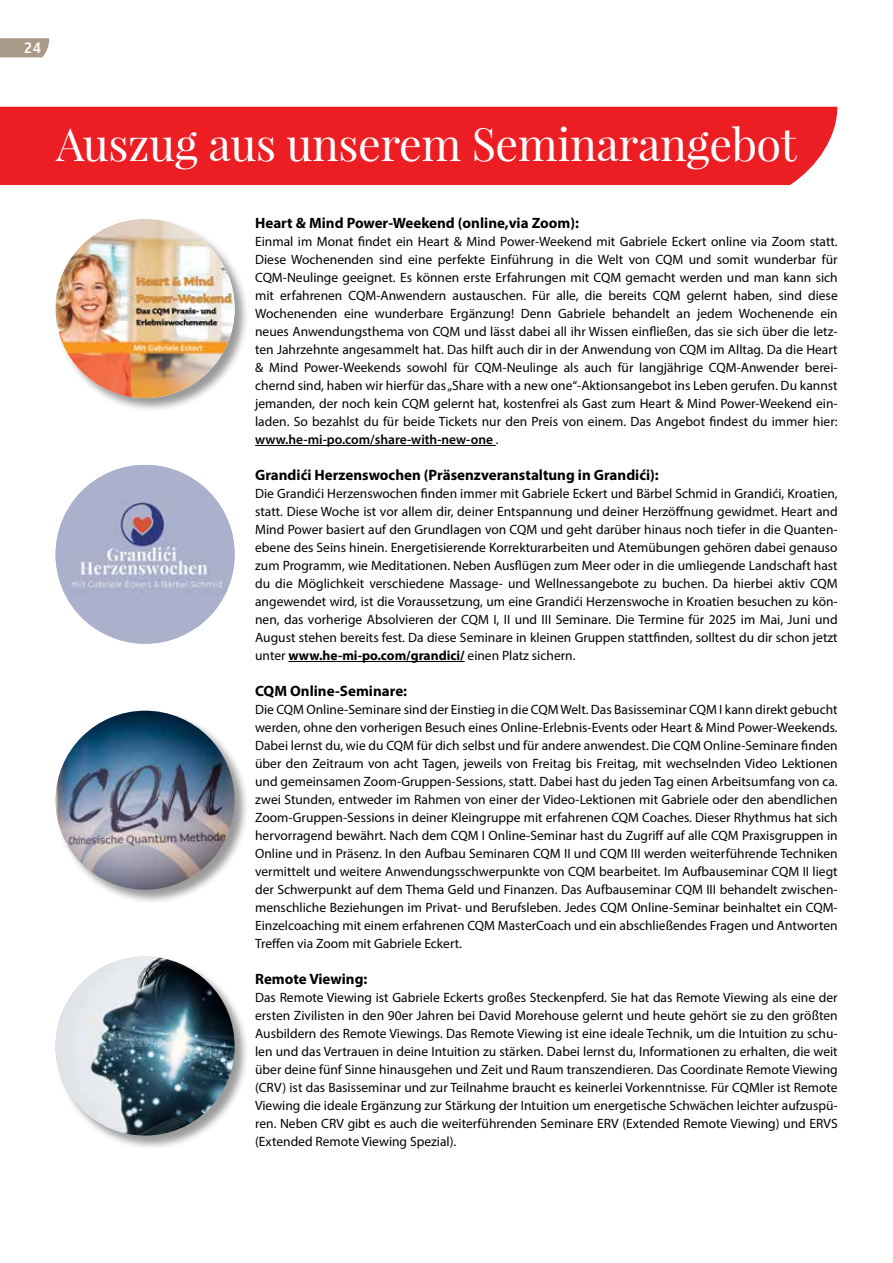
<style>
.page{position:relative;width:893px;height:1263px;background:#fff}
.page>*{position:absolute;margin:0;border:0;box-sizing:border-box;transform-origin:0 0}
.t1{font:45px "Playfair Display";letter-spacing:-.01em;color:#fff}
.t2{font:500 16.5px "Zine Sans Display OT";color:#fff}
.t3{font:700 15px "Myriad Pro";color:#000}
.t4{font:13.5px/18px "Myriad Pro";color:#000;text-align:justify}
.s1{font-weight:600}
.s2{font-weight:700}
</style>
<div class="page">
<hr style="left:255px;top:445px;width:241px;height:1px;background:#000">
<hr style="left:288px;top:661px;width:177px;height:1px;background:#000">
<div style="left:0;top:107px;width:837px;height:78px;background:#ed1d24"></div>
<div style="left:55px;top:218px;width:194px;height:194px;background:#000;opacity:.4"></div>
<img style="left:56px;top:219px;width:179px;height:179px;border-radius:90px">
<div style="left:56px;top:465px;width:179px;height:179px;background:#abb0cb;border-radius:50%"></div>
<img style="left:56px;top:465px;width:179px;height:163px">
<div style="left:55px;top:710px;width:194px;height:194px;background:#000;opacity:.4"></div>
<img style="left:56px;top:711px;width:179px;height:179px;border-radius:90px">
<div style="left:55px;top:956px;width:194px;height:194px;background:#000;opacity:.4"></div>
<img style="left:56px;top:956px;width:179px;height:180px;border-radius:90px">
<svg style="left:0;top:38px;width:49px;height:19px"></svg>
<p class="t2" style="left:24px;top:38px;width:18px">24</p>
<h1 class="t1" style="left:56px;top:116px;width:742px">Auszug aus unserem Seminarangebot</h1>
<p class="t3" style="left:255px;top:213px;width:325px">Heart &amp; Mind Power-Weekend (online,via Zoom):</p>
<p class="t4" style="left:255px;top:232px;width:584px">Einmal im Monat findet ein Heart &amp; Mind Power-Weekend mit Gabriele Eckert online via Zoom statt.<br>Diese Wochenenden sind eine perfekte Einführung in die Welt von CQM und somit wunderbar für CQM-Neulinge geeignet. Es können erste Erfahrungen mit CQM gemacht werden und man kann sich mit erfahrenen CQM-Anwendern austauschen. Für alle, die bereits CQM gelernt haben, sind diese Wochenenden eine wunderbare Ergänzung! Denn Gabriele behandelt an jedem Wochenende ein neues Anwendungsthema von CQM und lässt dabei all ihr Wissen einfließen, das sie sich über die letz&shy;ten Jahrzehnte angesammelt hat. Das hilft auch dir in der Anwendung von CQM im Alltag. Da die Heart &amp; Mind Power-Weekends sowohl für CQM-Neulinge als auch für langjährige CQM-Anwender berei&shy;chernd sind, haben wir hierfür das „Share with a new one“-Aktionsangebot ins Leben gerufen. Du kannst jemanden, der noch kein CQM gelernt hat, kostenfrei als Gast zum Heart &amp; Mind Power-Weekend ein&shy;laden. So bezahlst du für beide Tickets nur den Preis von einem. Das Angebot findest du immer hier: <span class="s1">www.he-mi-po.com/share-with-new-one</span> .</p>
<p class="t3" style="left:255px;top:465px;width:405px">Grandići Herzenswochen (Präsenzveranstaltung in Grandići):</p>
<p class="t4" style="left:255px;top:484px;width:584px">Die Grandići Herzenswochen finden immer mit Gabriele Eckert und Bärbel Schmid in Grandići, Kroatien, statt. Diese Woche ist vor allem dir, deiner Entspannung und deiner Herzöffnung gewidmet. Heart and Mind Power basiert auf den Grundlagen von CQM und geht darüber hinaus noch tiefer in die Quanten&shy;ebene des Seins hinein. Energetisierende Korrekturarbeiten und Atemübungen gehören dabei genauso zum Programm, wie Meditationen. Neben Ausflügen zum Meer oder in die umliegende Landschaft hast du die Möglichkeit verschiedene Massage- und Wellnessangebote zu buchen. Da hierbei aktiv CQM angewendet wird, ist die Voraussetzung, um eine Grandići Herzenswoche in Kroatien besuchen zu kön&shy;nen, das vorherige Absolvieren der CQM I, II und III Seminare. Die Termine für 2025 im Mai, Juni und August stehen bereits fest. Da diese Seminare in kleinen Gruppen stattfinden, solltest du dir schon jetzt unter <span class="s2">www.he-mi-po.com/grandici/</span> einen Platz sichern.</p>
<p class="t3" style="left:255px;top:681px;width:154px">CQM Online-Seminare:</p>
<p class="t4" style="left:255px;top:700px;width:584px">Die CQM Online-Seminare sind der Einstieg in die CQM Welt. Das Basisseminar CQM I kann direkt gebucht werden, ohne den vorherigen Besuch eines Online-Erlebnis-Events oder Heart &amp; Mind Power-Weekends.<br>Dabei lernst du, wie du CQM für dich selbst und für andere anwendest. Die CQM Online-Seminare finden über den Zeitraum von acht Tagen, jeweils von Freitag bis Freitag, mit wechselnden Video Lektionen und gemeinsamen Zoom-Gruppen-Sessions, statt. Dabei hast du jeden Tag einen Arbeitsumfang von ca. zwei Stunden, entweder im Rahmen von einer der Video-Lektionen mit Gabriele oder den abendlichen Zoom-Gruppen-Sessions in deiner Kleingruppe mit erfahrenen CQM Coaches. Dieser Rhythmus hat sich hervorragend bewährt. Nach dem CQM I Online-Seminar hast du Zugriff auf alle CQM Praxisgruppen in Online und in Präsenz. In den Aufbau Seminaren CQM II und CQM III werden weiterführende Techniken vermittelt und weitere Anwendungsschwerpunkte von CQM bearbeitet. Im Aufbauseminar CQM II liegt der Schwerpunkt auf dem Thema Geld und Finanzen. Das Aufbauseminar CQM III behandelt zwischen&shy;menschliche Beziehungen im Privat- und Berufsleben. Jedes CQM Online-Seminar beinhaltet ein CQM-Einzelcoaching mit einem erfahrenen CQM MasterCoach und ein abschließendes Fragen und Antworten Treffen via Zoom mit Gabriele Eckert.</p>
<p class="t3" style="left:255px;top:969px;width:114px">Remote Viewing:</p>
<p class="t4" style="left:255px;top:988px;width:584px">Das Remote Viewing ist Gabriele Eckerts großes Steckenpferd. Sie hat das Remote Viewing als eine der ersten Zivilisten in den 90er Jahren bei David Morehouse gelernt und heute gehört sie zu den größten Ausbildern des Remote Viewings. Das Remote Viewing ist eine ideale Technik, um die Intuition zu schu&shy;len und das Vertrauen in deine Intuition zu stärken. Dabei lernst du, Informationen zu erhalten, die weit über deine fünf Sinne hinausgehen und Zeit und Raum transzendieren. Das Coordinate Remote Viewing (CRV) ist das Basisseminar und zur Teilnahme braucht es keinerlei Vorkenntnisse. Für CQMler ist Remote Viewing die ideale Ergänzung zur Stärkung der Intuition um energetische Schwächen leichter aufzuspü&shy;ren. Neben CRV gibt es auch die weiterführenden Seminare ERV (Extended Remote Viewing) und ERVS (Extended Remote Viewing Spezial).</p>
</div>
